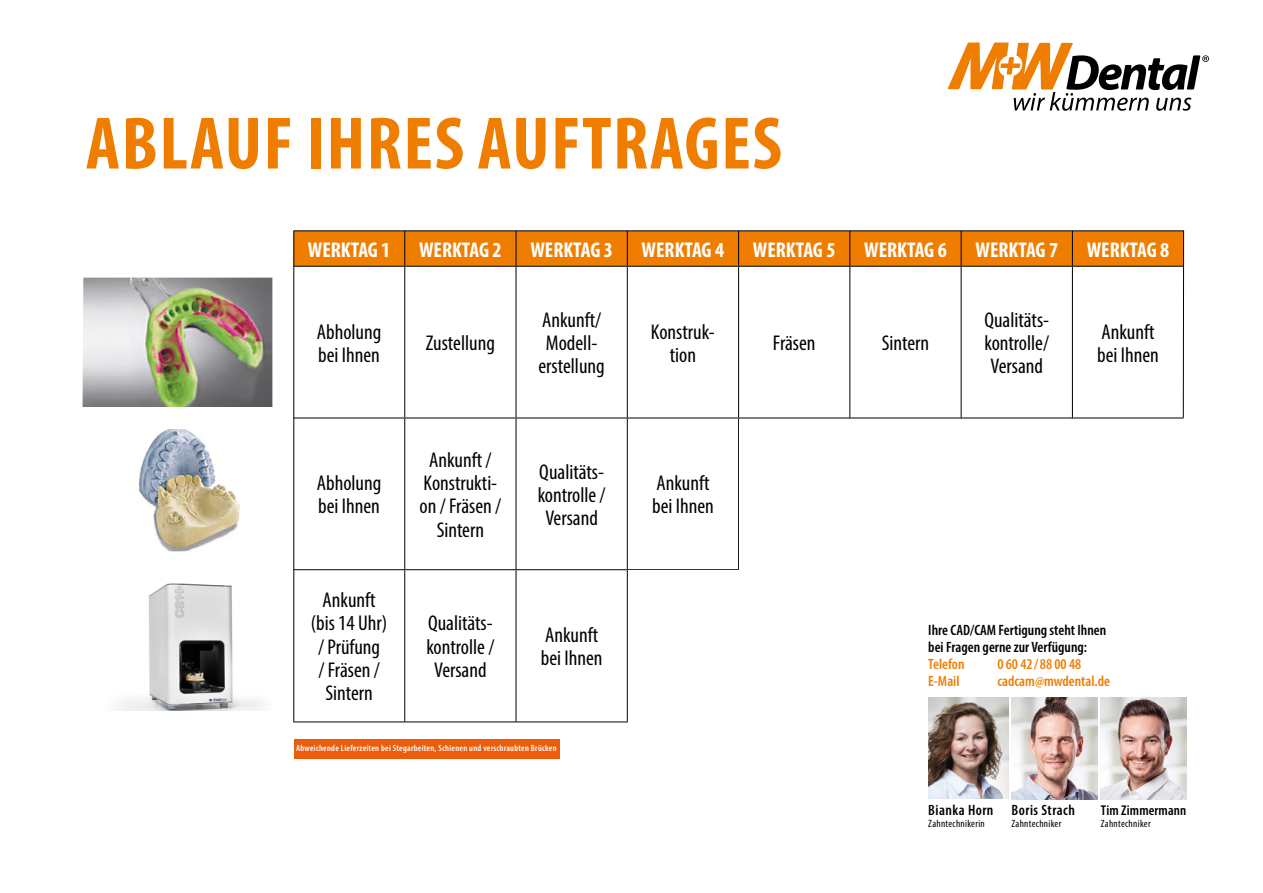
<style>
.page{position:relative;width:1263px;height:893px;background:#fff}
.page>*{position:absolute;margin:0;border:0;box-sizing:border-box;transform-origin:0 0}
.t1{font:700 condensed 75px "Myriad Pro";letter-spacing:.02em;color:#ef7d00}
.t2{font:condensed 21.45px/23.2px "Myriad Pro";color:#000;text-align:center}
.t3{font:700 condensed 21.45px "Myriad Pro";color:#fff}
.t4{font:600 condensed 15px/16.5px "Myriad Pro";color:#000}
.t5{font:600 condensed 15px "Myriad Pro";color:#ef7d00}
.t6{font:600 condensed 15px "Myriad Pro";letter-spacing:.03em;color:#000}
.t7{font:600 condensed 14.25px "Myriad Pro";letter-spacing:.01em;color:#000}
.t8{font:condensed 10.5px "Myriad Pro";letter-spacing:.03em;color:#000}
.t9{font:600 condensed 9px "Myriad Pro";letter-spacing:.03em;color:#fff}
</style>
<div class="page">
<svg style="left:948px;top:43px;width:261px;height:68px"></svg>
<svg style="left:294px;top:231px;width:889px;height:35px;background:#ea7a00"></svg>
<svg style="left:294px;top:267px;width:889px;height:454px"></svg>
<hr style="left:404px;top:231px;width:1px;height:35px;background:#000">
<hr style="left:516px;top:231px;width:1px;height:35px;background:#000">
<hr style="left:627px;top:231px;width:1px;height:35px;background:#000">
<hr style="left:738px;top:231px;width:1px;height:35px;background:#000">
<hr style="left:849px;top:231px;width:1px;height:35px;background:#000">
<hr style="left:961px;top:231px;width:1px;height:35px;background:#000">
<hr style="left:1072px;top:231px;width:1px;height:35px;background:#000">
<hr style="left:293px;top:266px;width:112px;height:1px;background:#000">
<hr style="left:405px;top:266px;width:111px;height:1px;background:#000">
<hr style="left:404px;top:267px;width:1px;height:151px;background:#000">
<hr style="left:516px;top:266px;width:111px;height:1px;background:#000">
<hr style="left:516px;top:267px;width:1px;height:151px;background:#000">
<hr style="left:627px;top:266px;width:111px;height:1px;background:#000">
<hr style="left:627px;top:267px;width:1px;height:151px;background:#000">
<hr style="left:738px;top:266px;width:112px;height:1px;background:#000">
<hr style="left:738px;top:267px;width:1px;height:151px;background:#000">
<hr style="left:850px;top:266px;width:111px;height:1px;background:#000">
<hr style="left:849px;top:267px;width:1px;height:151px;background:#000">
<hr style="left:961px;top:266px;width:111px;height:1px;background:#000">
<hr style="left:961px;top:267px;width:1px;height:151px;background:#000">
<hr style="left:1072px;top:266px;width:112px;height:1px;background:#000">
<hr style="left:1072px;top:267px;width:1px;height:151px;background:#000">
<hr style="left:293px;top:418px;width:112px;height:1px;background:#000">
<hr style="left:405px;top:418px;width:111px;height:1px;background:#000">
<hr style="left:404px;top:418px;width:1px;height:151px;background:#000">
<hr style="left:516px;top:418px;width:111px;height:1px;background:#000">
<hr style="left:516px;top:418px;width:1px;height:151px;background:#000">
<hr style="left:627px;top:418px;width:111px;height:1px;background:#000">
<hr style="left:627px;top:418px;width:1px;height:151px;background:#000">
<hr style="left:738px;top:418px;width:112px;height:1px;background:#000">
<hr style="left:738px;top:418px;width:1px;height:151px;background:#000">
<hr style="left:850px;top:418px;width:111px;height:1px;background:#000">
<hr style="left:961px;top:418px;width:111px;height:1px;background:#000">
<hr style="left:1072px;top:418px;width:112px;height:1px;background:#000">
<hr style="left:293px;top:569px;width:112px;height:1px;background:#000">
<hr style="left:405px;top:569px;width:111px;height:1px;background:#000">
<hr style="left:404px;top:570px;width:1px;height:151px;background:#000">
<hr style="left:516px;top:569px;width:111px;height:1px;background:#000">
<hr style="left:516px;top:570px;width:1px;height:151px;background:#000">
<hr style="left:627px;top:569px;width:111px;height:1px;background:#000">
<hr style="left:627px;top:570px;width:1px;height:151px;background:#000">
<hr style="left:738px;top:569px;width:112px;height:1px;background:#000">
<hr style="left:738px;top:570px;width:1px;height:151px;background:#000">
<svg style="left:294px;top:429px;width:36px;height:130px"></svg>
<img style="left:139px;top:429px;width:101px;height:123px">
<svg style="left:294px;top:581px;width:36px;height:129px"></svg>
<img style="left:118px;top:583px;width:145px;height:127px">
<img style="left:83px;top:278px;width:189px;height:129px">
<div style="left:739px;top:419px;width:447px;height:315px;background:#fff"></div>
<div style="left:628px;top:571px;width:236px;height:163px;background:#fff"></div>
<hr style="left:293px;top:722px;width:335px;height:1px;background:#000">
<hr style="left:293px;top:231px;width:1px;height:491px;background:#000">
<hr style="left:1183px;top:231px;width:1px;height:187px;background:#000">
<img style="left:928px;top:697px;width:80px;height:102px">
<img style="left:1011px;top:698px;width:86px;height:101px">
<img style="left:1101px;top:698px;width:85px;height:101px">
<hr style="left:293px;top:230px;width:891px;height:1px;background:#000">
<div style="left:294px;top:739px;width:266px;height:19px;background:#eb5d0b"></div>
<h1 class="t1" style="left:86px;top:97px;width:698px">ABLAUF IHRES AUFTRAGES</h1>
<p class="t3" style="left:308px;top:236px;width:84px">WERKTAG 1</p>
<p class="t3" style="left:419px;top:236px;width:84px">WERKTAG 2</p>
<p class="t3" style="left:530px;top:236px;width:84px">WERKTAG 3</p>
<p class="t3" style="left:642px;top:236px;width:84px">WERKTAG 4</p>
<p class="t3" style="left:753px;top:236px;width:84px">WERKTAG 5</p>
<p class="t3" style="left:864px;top:236px;width:84px">WERKTAG 6</p>
<p class="t3" style="left:975px;top:236px;width:84px">WERKTAG 7</p>
<p class="t3" style="left:1087px;top:236px;width:84px">WERKTAG 8</p>
<p class="t2" style="left:317px;top:320px;width:66px;text-align:left">Abholung bei Ihnen</p>
<p class="t2" style="left:426px;top:331px;width:71px">Zustellung</p>
<p class="t2" style="left:538px;top:308px;width:68px">Ankunft/<br>Modell&shy;erstellung</p>
<p class="t2" style="left:651px;top:320px;width:65px">Konstruk&shy;tion</p>
<p class="t2" style="left:773px;top:331px;width:44px">Fräsen</p>
<p class="t2" style="left:882px;top:331px;width:49px">Sintern</p>
<p class="t2" style="left:317px;top:471px;width:66px;text-align:left">Abholung bei Ihnen</p>
<p class="t2" style="left:419px;top:448px;width:83px">Ankunft /<br>Konstrukti&shy;on / Fräsen /<br>Sintern</p>
<p class="t2" style="left:538px;top:460px;width:69px">Qualitäts&shy;kontrolle /<br>Versand</p>
<p class="t2" style="left:652px;top:471px;width:63px;text-align:left">Ankunft bei Ihnen</p>
<p class="t2" style="left:984px;top:308px;width:66px;text-align:justify">Qualitäts&shy;kontrolle/ Versand</p>
<p class="t2" style="left:1097px;top:320px;width:63px;text-align:left">Ankunft bei Ihnen</p>
<p class="t2" style="left:311px;top:588px;width:78px">Ankunft (bis 14 Uhr) / Prüfung<br>/ Fräsen /<br>Sintern</p>
<p class="t2" style="left:426px;top:611px;width:69px">Qualitäts&shy;kontrolle /<br>Versand</p>
<p class="t2" style="left:541px;top:623px;width:63px;text-align:left">Ankunft bei Ihnen</p>
<p class="t4" style="left:928px;top:622px;width:179px">Ihre CAD/CAM Fertigung steht Ihnen bei Fragen gerne zur Verfügung:</p>
<p class="t5" style="left:928px;top:655px;width:38px">Telefon</p>
<p class="t5" style="left:997px;top:655px;width:85px">0 60 42/88 00 48</p>
<p class="t5" style="left:928px;top:671px;width:33px">E-Mail</p>
<p class="t5" style="left:997px;top:671px;width:114px">cadcam@mwdental.de</p>
<p class="t9" style="left:296px;top:743px;width:262px">Abweichende Lieferzeiten bei Stegarbeiten, Schienen und verschraubten Brücken</p>
<p class="t6" style="left:928px;top:800px;width:67px">Bianka Horn</p>
<p class="t8" style="left:928px;top:817px;width:58px">Zahntechnikerin</p>
<p class="t6" style="left:1011px;top:800px;width:65px">Boris Strach</p>
<p class="t8" style="left:1011px;top:817px;width:51px">Zahntechniker</p>
<p class="t7" style="left:1101px;top:801px;width:87px">Tim Zimmermann</p>
<p class="t8" style="left:1101px;top:817px;width:51px">Zahntechniker</p>
</div>
